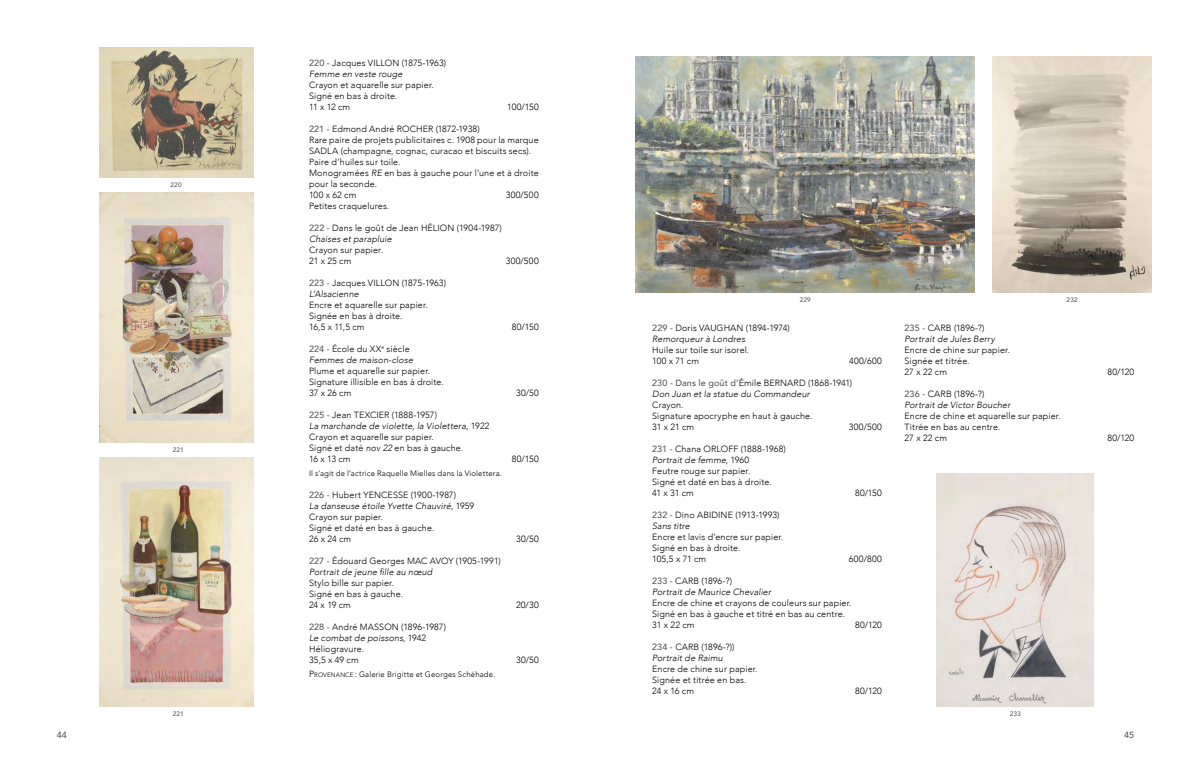
<style>
.page{position:relative;width:1191px;height:766px;background:#fff}
.page>*{position:absolute;margin:0;border:0;box-sizing:border-box;transform-origin:0 0}
.t1{font:300 9px/11px "Avenir";letter-spacing:.015em;color:#000}
.t2{font:italic 300 9px/11px "Avenir";letter-spacing:.015em;color:#000}
.t3{font:500 9px "Avenir";color:#58595b}
.t4{font:300 7.8px "Avenir";letter-spacing:.02em;color:#000}
.t5{font:500 6.5px "Avenir";letter-spacing:.025em;color:#58595b}
.s1{font-weight:500;color:#58595b}
.s2{font-style:italic}
.s3{font-weight:500;font-style:normal;color:#58595b}
.s4{font-style:normal}
.s5{font-size:9px}
.s6{font-size:6.3px}
</style>
<div class="page">
<img style="left:99px;top:192px;width:154px;height:250px">
<img style="left:99px;top:47px;width:154px;height:130px">
<img style="left:99px;top:457px;width:154px;height:249px">
<img style="left:636px;top:57px;width:338px;height:235px">
<img style="left:992px;top:57px;width:159px;height:235px">
<img style="left:937px;top:474px;width:156px;height:232px">
<p class="t5" style="left:170px;top:179px;width:13px">220</p>
<p class="t5" style="left:173px;top:443px;width:13px">221</p>
<p class="t5" style="left:173px;top:708px;width:13px">221</p>
<p class="t1" style="left:309px;top:57px;width:139px"><span class="s1">220 -</span> Jacques VILLON (1875-1963)<br><span class="s2">Femme en veste rouge</span></p>
<p class="t1" style="left:309px;top:79px;width:126px">Crayon et aquarelle sur papier.<br>Signé en bas à droite.<br>11 x 12 cm</p>
<p class="t1" style="left:507px;top:101px;width:33px">100/150</p>
<p class="t1" style="left:309px;top:123px;width:231px"><span class="s1">221 -</span> Edmond André ROCHER (1872-1938)<br>Rare paire de projets publicitaires c. 1908 pour la marque SADLA (champagne, cognac, curacao et biscuits secs).<br>Paire d’huiles sur toile.<br>Monogramées <span class="s2">RE</span> en bas à gauche pour l’une et à droite pour la seconde.<br>100 x 62 cm</p>
<p class="t1" style="left:505px;top:189px;width:35px">300/500</p>
<p class="t1" style="left:309px;top:200px;width:82px">Petites craquelures.</p>
<p class="t1" style="left:309px;top:222px;width:194px"><span class="s1">222 -</span> Dans le goût de Jean HÉLION (1904-1987)<br><span class="s2">Chaises et parapluie</span></p>
<p class="t1" style="left:309px;top:244px;width:76px">Crayon sur papier.<br>21 x 25 cm</p>
<p class="t1" style="left:505px;top:255px;width:35px">300/500</p>
<p class="t1" style="left:309px;top:277px;width:138px"><span class="s1">223 -</span> Jacques VILLON (1875-1963)<br><span class="s2">L’Alsacienne</span></p>
<p class="t1" style="left:309px;top:299px;width:120px">Encre et aquarelle sur papier.<br>Signée en bas à droite.<br>16,5 x 11,5 cm</p>
<p class="t1" style="left:512px;top:321px;width:28px">80/150</p>
<p class="t2" style="left:309px;top:343px;width:105px"><span class="s3">224 -</span> <span class="s4">École du XX</span><sup>e</sup> <span class="s4">siècle<br></span>Femmes de maison-close</p>
<p class="t1" style="left:309px;top:365px;width:136px">Plume et aquarelle sur papier.<br>Signature illisible en bas à droite.<br>37 x 26 cm</p>
<p class="t1" style="left:309px;top:409px;width:182px"><span class="s1">225 -</span> Jean TEXCIER (1888-1957)<br><span class="s2">La marchande de violette, la Violettera,</span> 1922<br>Crayon et aquarelle sur papier.<br>Signé et daté <span class="s2">nov 22</span> en bas à gauche.<br>16 x 13 cm</p>
<p class="t4" style="left:309px;top:468px;width:194px">Il s’agit de l’actrice Raquelle Mielles dans la Violettera.</p>
<p class="t1" style="left:309px;top:489px;width:166px"><span class="s1">226 -</span> Hubert YENCESSE (1900-1987)<br><span class="s2">La danseuse étoile Yvette Chauviré</span>, 1959<br>Crayon sur papier.<br>Signé et daté en bas à gauche.<br>26 x 24 cm</p>
<p class="t1" style="left:309px;top:555px;width:193px"><span class="s1">227 -</span> Édouard Georges MAC AVOY (1905-1991)<br><span class="s2">Portrait de jeune fille au nœud</span></p>
<p class="t1" style="left:309px;top:577px;width:95px">Stylo bille sur papier.<br>Signé en bas à gauche.<br>24 x 19 cm</p>
<p class="t1" style="left:309px;top:621px;width:138px"><span class="s1">228 -</span> André MASSON (1896-1987)<br><span class="s2">Le combat de poissons</span>, 1942<br>Héliogravure.<br>35,5 x 49 cm</p>
<p class="t4" style="left:309px;top:669px;width:188px"><span class="s5">P</span><span class="s6">ROVENANCE</span> <span class="s5">:</span> Galerie Brigitte et Georges Schéhade.</p>
<p class="t1" style="left:516px;top:387px;width:24px">30/50</p>
<p class="t1" style="left:512px;top:453px;width:28px">80/150</p>
<p class="t1" style="left:516px;top:533px;width:24px">30/50</p>
<p class="t1" style="left:516px;top:599px;width:24px">20/30</p>
<p class="t1" style="left:516px;top:654px;width:24px">30/50</p>
<p class="t5" style="left:799px;top:294px;width:13px">229</p>
<p class="t5" style="left:1066px;top:294px;width:13px">232</p>
<p class="t1" style="left:652px;top:322px;width:139px"><span class="s1">229 -</span> Doris VAUGHAN (1894-1974)<br><span class="s2">Remorqueur à Londres</span></p>
<p class="t1" style="left:652px;top:344px;width:99px">Huile sur toile sur isorel.<br>100 x 71 cm</p>
<p class="t1" style="left:849px;top:355px;width:34px">400/600</p>
<p class="t2" style="left:652px;top:377px;width:201px"><span class="s3">230 - Dans le goût d’</span><span class="s4">Émile BERNARD (1868-1941)<br></span>Don Juan et la statue du Commandeur</p>
<p class="t1" style="left:652px;top:399px;width:162px">Crayon.<br>Signature apocryphe en haut à gauche.<br>31 x 21 cm</p>
<p class="t1" style="left:848px;top:421px;width:35px">300/500</p>
<p class="t1" style="left:652px;top:443px;width:135px"><span class="s1">231 -</span> Chana ORLOFF (1888-1968)<br><span class="s2">Portrait de femme</span>, 1960<br>Feutre rouge sur papier.<br>Signé et daté en bas à droite.<br>41 x 31 cm</p>
<p class="t1" style="left:652px;top:509px;width:129px"><span class="s1">232 -</span> Dino ABIDINE (1913-1993)<br><span class="s2">Sans titre</span></p>
<p class="t1" style="left:652px;top:531px;width:133px">Encre et lavis d’encre sur papier.<br>Signé en bas à droite.<br>105,5 x 71 cm</p>
<p class="t1" style="left:855px;top:487px;width:28px">80/150</p>
<p class="t1" style="left:848px;top:553px;width:35px">600/800</p>
<p class="t2" style="left:652px;top:575px;width:120px"><span class="s3">233 -</span> <span class="s4">CARB (1896-?)<br></span>Portrait de Maurice Chevalier</p>
<p class="t1" style="left:652px;top:597px;width:201px">Encre de chine et crayons de couleurs sur papier.<br>Signé en bas à gauche et titré en bas au centre.<br>31 x 22 cm</p>
<p class="t1" style="left:855px;top:619px;width:28px">80/120</p>
<p class="t2" style="left:652px;top:641px;width:84px"><span class="s3">234 -</span> <span class="s4">CARB (1896-?))<br></span>Portrait de Raimu</p>
<p class="t1" style="left:652px;top:663px;width:107px">Encre de chine sur papier.<br>Signée et titrée en bas.<br>24 x 16 cm</p>
<p class="t1" style="left:855px;top:685px;width:28px">80/120</p>
<p class="t2" style="left:904px;top:322px;width:92px"><span class="s3">235 -</span> <span class="s4">CARB (1896-?)<br></span>Portrait de Jules Berry</p>
<p class="t1" style="left:904px;top:344px;width:107px">Encre de chine sur papier.<br>Signée et titrée.<br>27 x 22 cm</p>
<p class="t2" style="left:904px;top:388px;width:107px"><span class="s3">236 -</span> <span class="s4">CARB (1896-?)<br></span>Portrait de Victor Boucher</p>
<p class="t1" style="left:904px;top:410px;width:158px">Encre de chine et aquarelle sur papier.<br>Titrée en bas au centre.<br>27 x 22 cm</p>
<p class="t5" style="left:1009px;top:708px;width:13px">233</p>
<p class="t1" style="left:1107px;top:366px;width:28px">80/120</p>
<p class="t1" style="left:1107px;top:432px;width:28px">80/120</p>
<p class="t3" style="left:57px;top:727px;width:12px">44</p>
<p class="t3" style="left:1124px;top:727px;width:12px">45</p>
</div>
